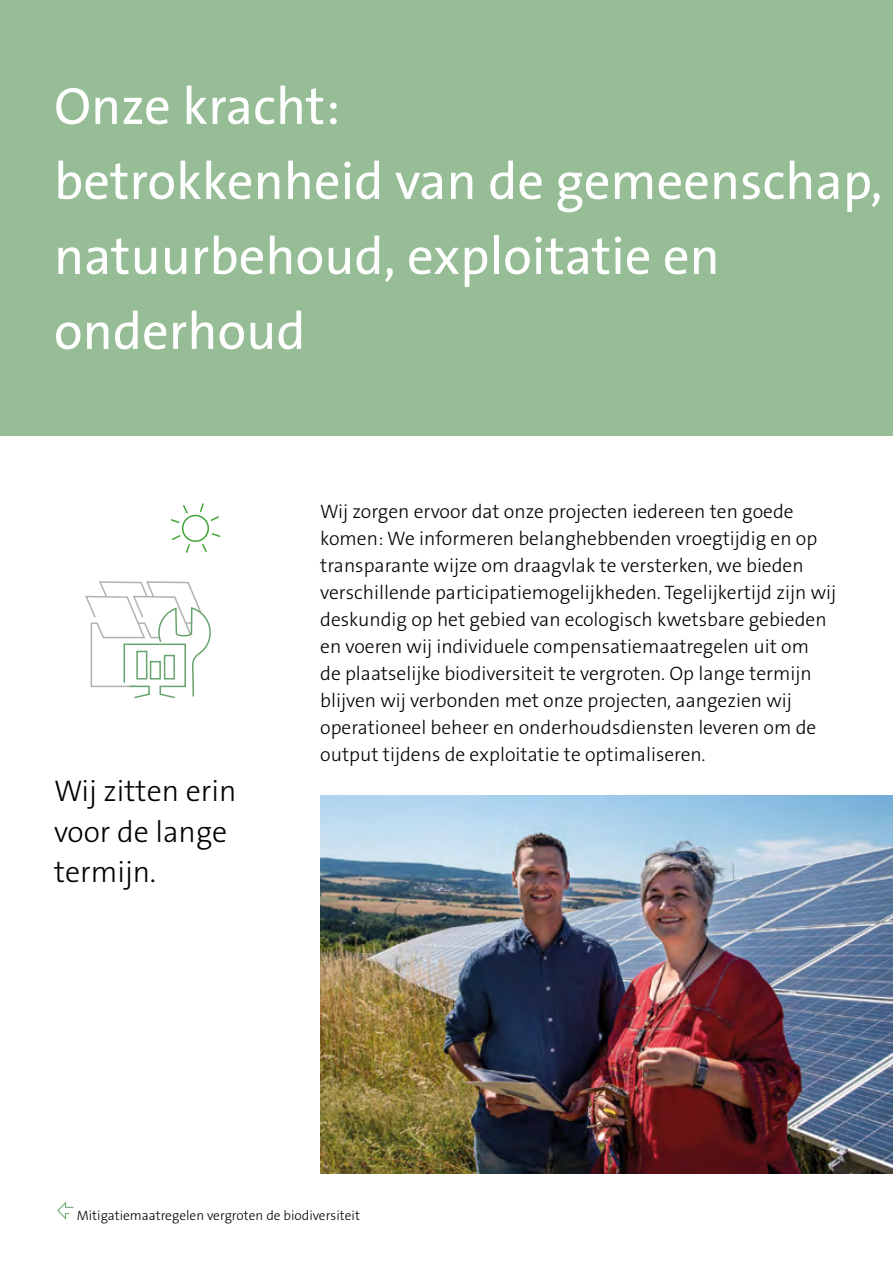
<style>
.page{position:relative;width:893px;height:1263px;background:#fff}
.page>*{position:absolute;margin:0;border:0;box-sizing:border-box;transform-origin:0 0}
.t1{font:52.5px/75px "The Sans B W5 Plain";color:#fff}
.t2{font:300 30px/40.5px "The Sans B W3";color:#000}
.t3{font:300 19.5px/27px "The Sans B W3";color:#000}
.t4{font:300 13.5px "The Sans B W3";color:#000}
</style>
<div class="page">
<div style="left:0;top:0;width:893px;height:436px;background:#96bd96"></div>
<img style="left:320px;top:795px;width:573px;height:379px">
<svg style="left:57px;top:1201px;width:17px;height:19px"></svg>
<svg style="left:171px;top:503px;width:50px;height:50px"></svg>
<svg style="left:85px;top:581px;width:126px;height:118px"></svg>
<h1 class="t1" style="left:54px;top:69px;width:830px">Onze kracht:<br>betrokkenheid van de gemeenschap, natuurbehoud, exploitatie en onderhoud</h1>
<h2 class="t2" style="left:54px;top:771px;width:184px">Wij zitten erin voor de lange termijn.</h2>
<p class="t3" style="left:320px;top:498px;width:517px">Wij zorgen ervoor dat onze projecten iedereen ten goede komen: We informeren belanghebbenden vroegtijdig en op transparante wijze om draagvlak te versterken, we bieden verschillende participatiemogelijkheden. Tegelijkertijd zijn wij deskundig op het gebied van ecologisch kwetsbare gebieden en voeren wij individuele compensatiemaatregelen uit om<br>de plaatselijke biodiversiteit te vergroten. Op lange termijn blijven wij verbonden met onze projecten, aangezien wij operationeel beheer en onderhoudsdiensten leveren om de output tijdens de exploitatie te optimaliseren.</p>
<p class="t4" style="left:77px;top:1206px;width:285px">Mitigatiemaatregelen vergroten de biodiversiteit</p>
</div>
